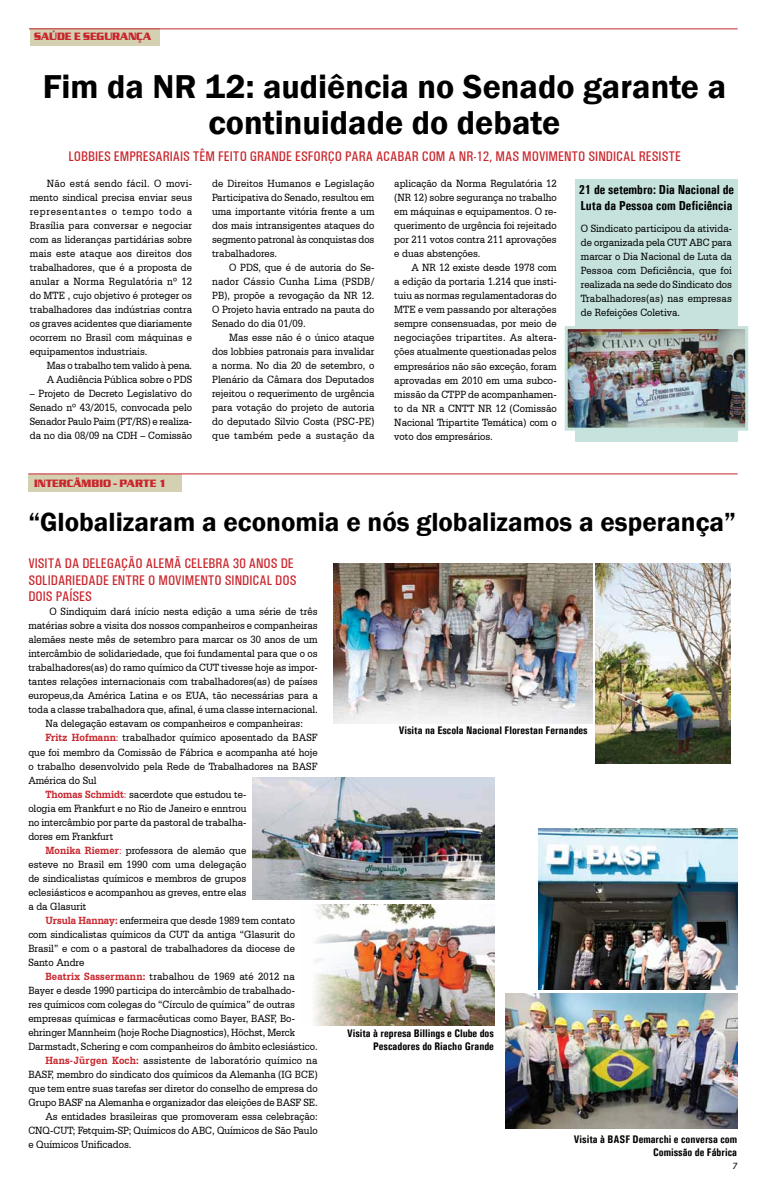
<style>
.page{position:relative;width:766px;height:1191px;background:#fff}
.page>*{position:absolute;margin:0;border:0;box-sizing:border-box;transform-origin:0 0}
.t1{font:600 34px/36px "Franklin Gothic";color:#000;text-align:center}
.t2{font:600 27px "Franklin Gothic";color:#000}
.t3{font:500 condensed 14px/16.8px "Univers";color:#c9252c;text-align:justify}
.t4{font:700 condensed 13px/15.6px "Univers";color:#000}
.t5{font:11px/14px "Serifa BT";color:#000;text-align:justify;scale:.9 1}
.t6{font:700 condensed 11px/13.2px "Univers";color:#000;text-align:right}
.t7{font:700 11px "Serpentine D";color:#c9252c;scale:.9 1}
.t8{font:italic 500 9px "Univers";color:#000}
.s1{font-weight:700;color:#c9252c}
.s2{color:#c9252c}
</style>
<div class="page">
<div style="left:30px;top:28px;width:130px;height:18px;background:#d4d1b3"></div>
<hr style="left:29px;top:28px;width:708px;height:1px;background:#c9252c">
<div style="left:575px;top:179px;width:162px;height:263px;background:#c5e2dd"></div>
<div style="left:28px;top:474px;width:153px;height:17px;background:#d4d1b3"></div>
<hr style="left:28px;top:473px;width:709px;height:1px;background:#c9252c">
<img style="left:595px;top:564px;width:135px;height:199px">
<img style="left:334px;top:563px;width:258px;height:160px">
<img style="left:314px;top:904px;width:180px;height:121px">
<img style="left:252px;top:777px;width:242px;height:122px">
<img style="left:538px;top:829px;width:199px;height:160px">
<img style="left:505px;top:993px;width:232px;height:135px">
<img style="left:568px;top:330px;width:176px;height:96px">
<div style="left:564px;top:326px;width:184px;height:104px;border:3px solid #c5e2dd"></div>
<p class="t7" style="left:34px;top:30px;width:132px">SAÚDE E SEGURANÇA</p>
<h1 class="t1" style="left:43px;top:69px;width:684px">Fim da NR 12: audiência no Senado garante a continuidade do debate</h1>
<p class="t3" style="left:68px;top:148px;width:614px">LOBBIES EMPRESARIAIS TÊM FEITO GRANDE ESFORÇO PARA ACABAR COM A NR-12, MAS MOVIMENTO SINDICAL RESISTE</p>
<p class="t5" style="left:212px;top:176px;width:182px">de Direitos Humanos e Legislação Participativa do Senado, resultou em uma importante vitória frente a um dos mais intransigentes ataques do segmento patronal às conquistas dos trabalhadores.</p>
<p class="t5" style="left:212px;top:260px;width:182px;text-indent:17px">O PDS, que é de autoria do Se&shy;nador Cássio Cunha Lima (PSDB/ PB), propõe a revogação da NR 12.<br>O Projeto havia entrado na pauta do Senado do dia 01/09.</p>
<p class="t5" style="left:212px;top:331px;width:182px;text-indent:17px">Mas esse não é o único ataque dos lobbies patronais para invalidar a norma. No dia 20 de setembro, o Plenário da Câmara dos Deputados rejeitou o requerimento de urgência para votação do projeto de autoria do deputado Silvio Costa (PSC-PE) que também pede a sustação da</p>
<p class="t5" style="left:30px;top:176px;width:182px;text-indent:17px">Não está sendo fácil. O movi&shy;mento sindical precisa enviar seus representantes o tempo todo a Brasília para conversar e negociar com as lideranças partidárias sobre mais este ataque aos direitos dos trabalhadores, que é a proposta de anular a Norma Regulatória nº 12 do MTE , cujo objetivo é proteger os trabalhadores das indústrias contra os graves acidentes que diariamente ocorrem no Brasil com máquinas e equipamentos industriais.</p>
<p class="t5" style="left:47px;top:359px;width:163px">Mas o trabalho tem valido à pena.<br>A Audiência Pública sobre o PDS</p>
<p class="t5" style="left:30px;top:387px;width:182px">– Projeto de Decreto Legislativo do Senado nº 43/2015, convocada pelo Senador Paulo Paim (PT/RS) e realiza&shy;da no dia 08/09 na CDH – Comissão</p>
<p class="t5" style="left:394px;top:177px;width:182px">aplicação da Norma Regulatória 12 (NR 12) sobre segurança no trabalho em máquinas e equipamentos. O re&shy;querimento de urgência foi rejeitado por 211 votos contra 211 aprovações e duas abstenções.</p>
<p class="t5" style="left:394px;top:261px;width:182px;text-indent:17px">A NR 12 existe desde 1978 com a edição da portaria 1.214 que insti&shy;tuiu as normas regulamentadoras do MTE e vem passando por alterações sempre consensuadas, por meio de negociações tripartites. As altera&shy;ções atualmente questionadas pelos empresários não são exceção, foram aprovadas em 2010 em uma subco&shy;missão da CTPP de acompanhamen&shy;to da NR a CNTT NR 12 (Comissão Nacional Tripartite Temática) com o voto dos empresários.</p>
<p class="t4" style="left:578px;top:182px;width:157px">21 de setembro: Dia Nacional de<br>Luta da Pessoa com Deficiência</p>
<p class="t5" style="left:580px;top:221px;width:169px">O Sindicato participou da ativida&shy;de organizada pela CUT ABC para marcar o Dia Nacional de Luta da Pessoa com Deficiência, que foi realizada na sede do Sindicato dos Trabalhadores(as) nas empresas de Refeições Coletiva.</p>
<p class="t7" style="left:34px;top:477px;width:149px">INTERCÂMBIO - PARTE 1</p>
<h2 class="t2" style="left:28px;top:505px;width:709px">“Globalizaram a economia e nós globalizamos a esperança”</h2>
<p class="t3" style="left:28px;top:554px;width:268px">VISITA DA DELEGAÇÃO ALEMÃ CELEBRA 30 ANOS DE SOLIDARIEDADE ENTRE O MOVIMENTO SINDICAL DOS DOIS PAÍSES</p>
<p class="t5" style="left:49px;top:604px;width:299px">O Sindiquim dará início nesta edição a uma série de três</p>
<p class="t5" style="left:28px;top:618px;width:323px">matérias sobre a visita dos nossos companheiros e companheiras</p>
<p class="t5" style="left:28px;top:632px;width:323px">alemães neste mês de setembro para marcar os 30 anos de um</p>
<p class="t5" style="left:28px;top:646px;width:323px">intercâmbio de solidariedade, que foi fundamental para que o os</p>
<p class="t5" style="left:28px;top:660px;width:323px">trabalhadores(as) do ramo químico da CUT tivesse hoje as impor-</p>
<p class="t5" style="left:28px;top:674px;width:323px">tantes relações internacionais com trabalhadores(as) de países</p>
<p class="t5" style="left:28px;top:688px;width:323px">europeus,da América Latina e os EUA, tão necessárias para a</p>
<p class="t5" style="left:28px;top:702px;width:323px">toda a classe trabalhadora que, afinal, é uma classe internacional.</p>
<p class="t5" style="left:45px;top:716px;width:288px">Na delegação estavam os companheiros e companheiras:</p>
<p class="t5" style="left:45px;top:730px;width:304px"><span class="s1">Fritz Hofmann</span><span class="s2">:</span> trabalhador químico aposentado da BASF</p>
<p class="t5" style="left:28px;top:744px;width:323px">que foi membro da Comissão de Fábrica e acompanha até hoje</p>
<p class="t5" style="left:28px;top:758px;width:323px">o trabalho desenvolvido pela Rede de Trabalhadores na BASF</p>
<p class="t5" style="left:28px;top:772px;width:77px">América do Sul</p>
<p class="t5" style="left:45px;top:786px;width:225px"><span class="s1">Thomas Schmidt</span><span class="s2">:</span> sacerdote que estudou te-</p>
<p class="t5" style="left:28px;top:800px;width:244px">ologia em Frankfurt e no Rio de Janeiro e enntrou</p>
<p class="t5" style="left:28px;top:814px;width:244px">no intercâmbio por parte da pastoral de trabalha-</p>
<p class="t5" style="left:28px;top:828px;width:96px">dores em Frankfurt</p>
<p class="t5" style="left:45px;top:842px;width:225px"><span class="s1">Monika Riemer</span><span class="s2">:</span> professora de alemão que</p>
<p class="t5" style="left:28px;top:856px;width:244px">esteve no Brasil em 1990 com uma delegação</p>
<p class="t5" style="left:28px;top:870px;width:244px">de sindicalistas químicos e membros de grupos</p>
<p class="t5" style="left:28px;top:884px;width:244px">eclesiásticos e acompanhou as greves, entre elas</p>
<p class="t5" style="left:28px;top:898px;width:66px">a da Glasurit</p>
<p class="t5" style="left:45px;top:912px;width:279px"><span class="s1">Ursula Hannay:</span> enfermeira que desde 1989 tem contato</p>
<p class="t5" style="left:28px;top:926px;width:298px">com sindicalistas químicos da CUT da antiga “Glasurit do</p>
<p class="t5" style="left:28px;top:940px;width:298px">Brasil” e com o a pastoral de trabalhadores da diocese de</p>
<p class="t5" style="left:28px;top:954px;width:64px">Santo Andre</p>
<p class="t5" style="left:45px;top:968px;width:279px"><span class="s1">Beatrix Sassermann:</span> trabalhou de 1969 até 2012 na</p>
<p class="t5" style="left:28px;top:982px;width:298px">Bayer e desde 1990 participa do intercâmbio de trabalhado-</p>
<p class="t5" style="left:28px;top:996px;width:298px">res químicos com colegas do “Círculo de química” de outras</p>
<p class="t5" style="left:28px;top:1010px;width:298px">empresas químicas e farmacêuticas como Bayer, BASF, Bo-</p>
<p class="t5" style="left:28px;top:1024px;width:298px">ehringer Mannheim (hoje Roche Diagnostics), Höchst, Merck</p>
<p class="t5" style="left:28px;top:1038px;width:323px">Darmstadt, Schering e com companheiros do âmbito eclesiástico.</p>
<p class="t5" style="left:45px;top:1052px;width:304px"><span class="s1">Hans-Jürgen Koch:</span> assistente de laboratório químico na</p>
<p class="t5" style="left:28px;top:1066px;width:323px">BASF, membro do sindicato dos químicos da Alemanha (IG BCE)</p>
<p class="t5" style="left:28px;top:1080px;width:323px">que tem entre suas tarefas ser diretor do conselho de empresa do</p>
<p class="t5" style="left:28px;top:1095px;width:323px">Grupo BASF na Alemanha e organizador das eleições de BASF SE.</p>
<p class="t5" style="left:45px;top:1109px;width:304px">As entidades brasileiras que promoveram essa celebração:</p>
<p class="t5" style="left:28px;top:1123px;width:323px">CNQ-CUT; Fetquim-SP; Químicos do ABC, Químicos de São Paulo</p>
<p class="t5" style="left:28px;top:1137px;width:116px">e Químicos Unificados.</p>
<p class="t6" style="left:398px;top:723px;width:190px">Visita na Escola Nacional Florestan Fernandes</p>
<p class="t6" style="left:347px;top:1026px;width:148px">Visita à represa Billings e Clube dos<br>Pescadores do Riacho Grande</p>
<p class="t6" style="left:573px;top:1132px;width:165px">Visita à BASF Demarchi e conversa com<br>Comissão de Fábrica</p>
<p class="t8" style="left:731px;top:1159px;width:7px">7</p>
</div>
